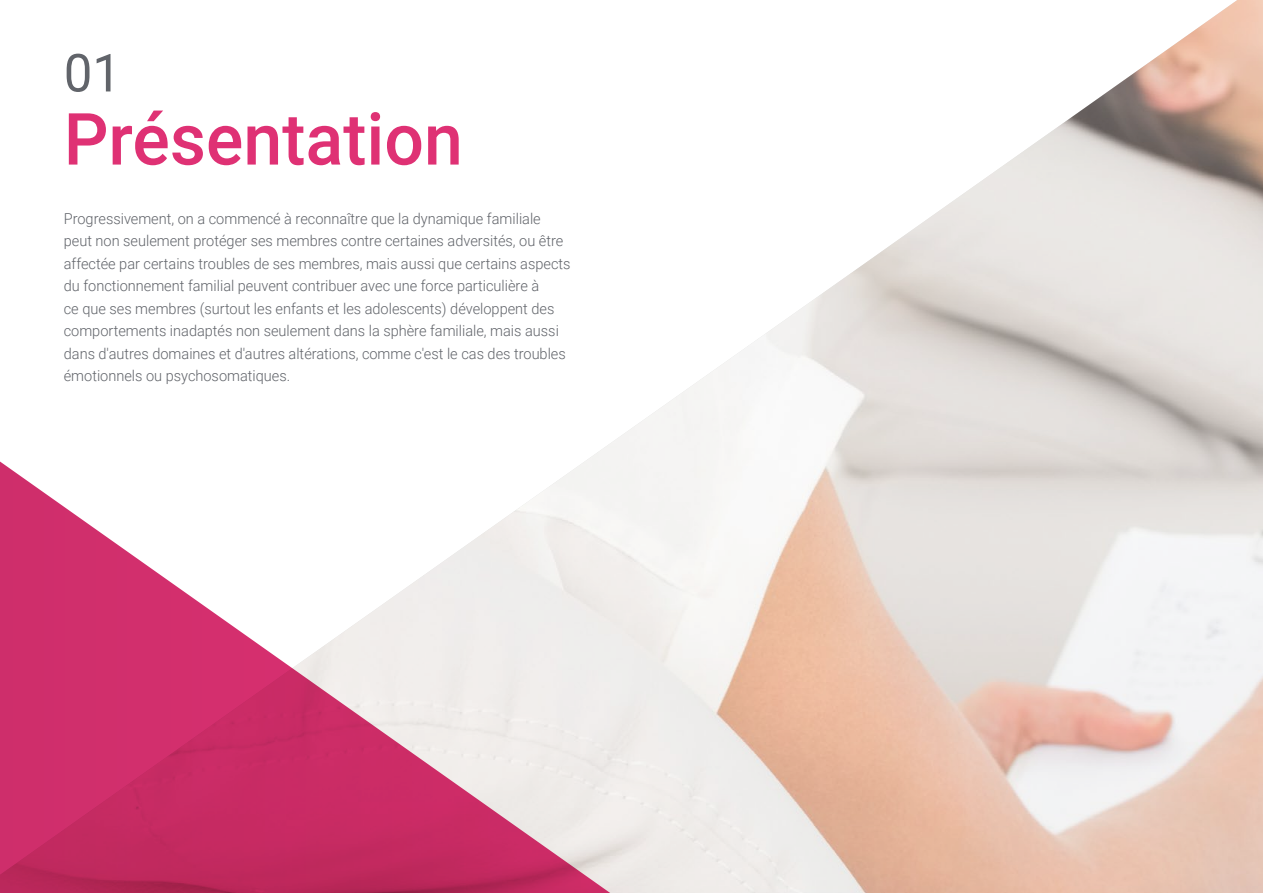
<style>
.page{position:relative;width:1263px;height:893px;background:#fff}
.page>*{position:absolute;margin:0;border:0;box-sizing:border-box;transform-origin:0 0}
.t1{font:500 72px "Roboto";color:#df3174}
.t2{font:52.5px "Roboto";color:#61646a}
.t3{font:300 15px/22.5px "Roboto";color:#61646a}
</style>
<div class="page">
<img style="left:607px;top:0;width:656px;height:893px">
<svg style="left:0;top:446px;width:640px;height:447px"></svg>
<h2 class="t2" style="left:64px;top:36px;width:59px">01</h2>
<h1 class="t1" style="left:64px;top:89px;width:401px">Présentation</h1>
<p class="t3" style="left:64px;top:207px;width:508px">Progressivement, on a commencé à reconnaître que la dynamique familiale peut non seulement protéger ses membres contre certaines adversités, ou être affectée par certains troubles de ses membres, mais aussi que certains aspects du fonctionnement familial peuvent contribuer avec une force particulière à<br>ce que ses membres (surtout les enfants et les adolescents) développent des comportements inadaptés non seulement dans la sphère familiale, mais aussi dans d'autres domaines et d'autres altérations, comme c'est le cas des troubles émotionnels ou psychosomatiques.</p>
</div>
